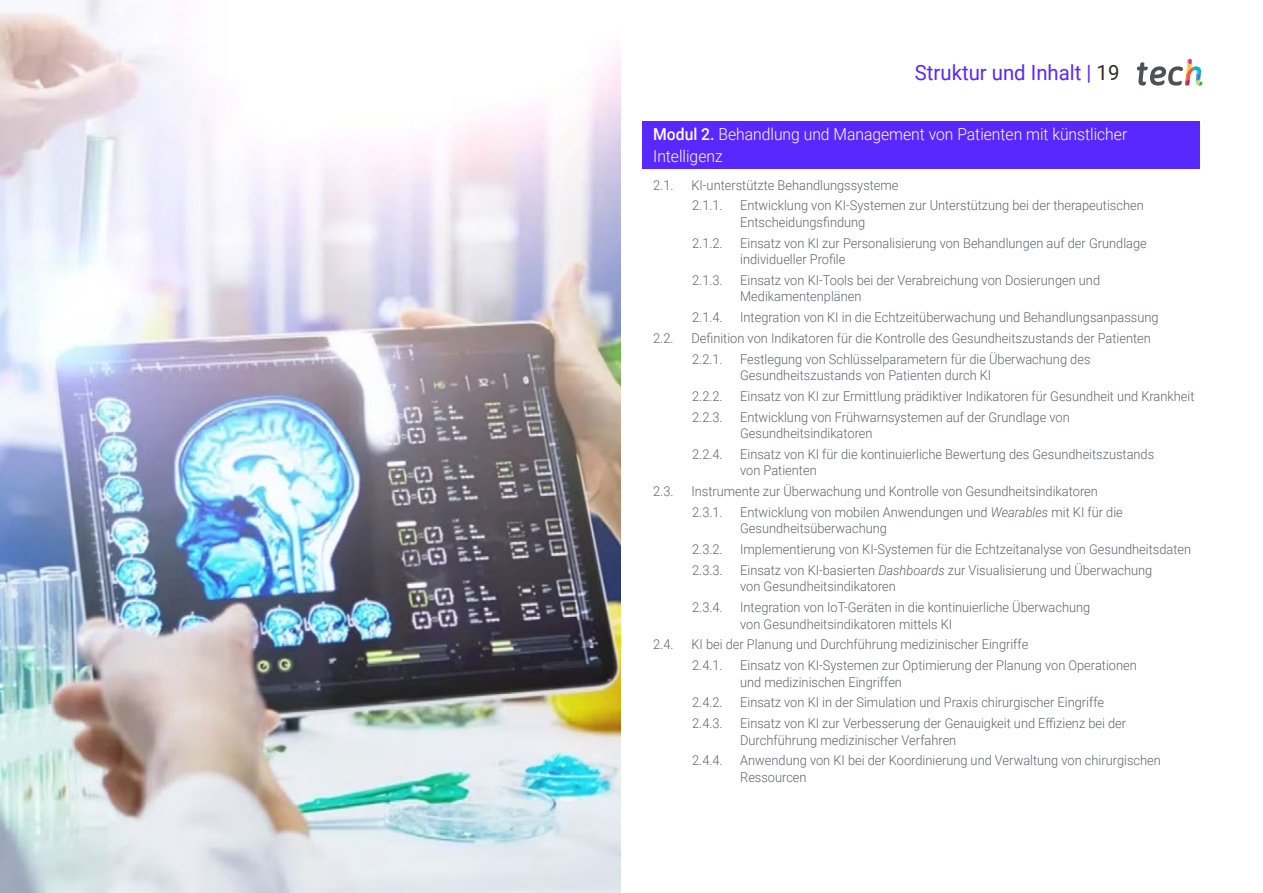
<style>
.page{position:relative;width:1263px;height:893px;background:#fff}
.page>*{position:absolute;margin:0;border:0;box-sizing:border-box;transform-origin:0 0}
.t1{font:21px "Roboto";color:#5927ff}
.t2{font:300 16.5px/22.5px "Roboto";color:#fff;scale:.95 1}
.t3{font:300 13.5px/16.5px "Roboto";color:#61646a;scale:.95 1}
.s1{color:#312e20}
.s2{font-weight:500}
.s3{font-style:italic}
</style>
<div class="page">
<img style="left:0;top:0;width:621px;height:893px">
<div style="left:642px;top:121px;width:557px;height:48px;background:#5927ff"></div>
<svg style="left:1137px;top:59px;width:65px;height:27px"></svg>
<h1 class="t1" style="left:915px;top:57px;width:206px">Struktur und Inhalt | <span class="s1">19</span></h1>
<p class="t2" style="left:653px;top:122px;width:501px"><span class="s2">Modul 2.</span> Behandlung und Management von Patienten mit künstlicher<br>Intelligenz</p>
<p class="t3" style="left:653px;top:176px;width:23px">2.1.</p>
<p class="t3" style="left:691px;top:174px;width:220px;line-height:20.7px">KI-unterstützte Behandlungssysteme<br>2.1.1.</p>
<p class="t3" style="left:740px;top:197px;width:426px">Entwicklung von KI-Systemen zur Unterstützung bei der therapeutischen<br>Entscheidungsfindung</p>
<p class="t3" style="left:692px;top:234px;width:34px">2.1.2.</p>
<p class="t3" style="left:740px;top:234px;width:429px">Einsatz von KI zur Personalisierung von Behandlungen auf der Grundlage individueller Profile</p>
<p class="t3" style="left:692px;top:271px;width:34px">2.1.3.</p>
<p class="t3" style="left:740px;top:271px;width:380px">Einsatz von KI-Tools bei der Verabreichung von Dosierungen und<br>Medikamentenplänen</p>
<p class="t3" style="left:692px;top:309px;width:34px">2.1.4.</p>
<p class="t3" style="left:740px;top:309px;width:442px">Integration von KI in die Echtzeitüberwachung und Behandlungsanpassung</p>
<p class="t3" style="left:653px;top:329px;width:23px">2.2.</p>
<p class="t3" style="left:691px;top:327px;width:485px;line-height:20.7px">Definition von Indikatoren für die Kontrolle des Gesundheitszustands der Patienten<br>2.2.1.</p>
<p class="t3" style="left:740px;top:350px;width:370px">Festlegung von Schlüsselparametern für die Überwachung des<br>Gesundheitszustands von Patienten durch KI</p>
<p class="t3" style="left:692px;top:387px;width:34px">2.2.2.</p>
<p class="t3" style="left:740px;top:387px;width:480px">Einsatz von KI zur Ermittlung prädiktiver Indikatoren für Gesundheit und Krankheit</p>
<p class="t3" style="left:692px;top:408px;width:34px">2.2.3.</p>
<p class="t3" style="left:740px;top:408px;width:348px">Entwicklung von Frühwarnsystemen auf der Grundlage von<br>Gesundheitsindikatoren</p>
<p class="t3" style="left:692px;top:445px;width:34px">2.2.4.</p>
<p class="t3" style="left:740px;top:445px;width:437px">Einsatz von KI für die kontinuierliche Bewertung des Gesundheitszustands von Patienten</p>
<p class="t3" style="left:653px;top:483px;width:23px">2.3.</p>
<p class="t3" style="left:691px;top:480px;width:429px;line-height:20.7px">Instrumente zur Überwachung und Kontrolle von Gesundheitsindikatoren<br>2.3.1.</p>
<p class="t3" style="left:740px;top:503px;width:404px">Entwicklung von mobilen Anwendungen und <span class="s3">Wearables</span> mit KI für die<br>Gesundheitsüberwachung</p>
<p class="t3" style="left:692px;top:541px;width:34px">2.3.2.</p>
<p class="t3" style="left:740px;top:541px;width:476px">Implementierung von KI-Systemen für die Echtzeitanalyse von Gesundheitsdaten</p>
<p class="t3" style="left:692px;top:561px;width:34px">2.3.3.</p>
<p class="t3" style="left:740px;top:561px;width:435px">Einsatz von KI-basierten <span class="s3">Dashboards</span> zur Visualisierung und Überwachung von Gesundheitsindikatoren</p>
<p class="t3" style="left:692px;top:599px;width:34px">2.3.4.</p>
<p class="t3" style="left:740px;top:599px;width:370px">Integration von IoT-Geräten in die kontinuierliche Überwachung von Gesundheitsindikatoren mittels KI</p>
<p class="t3" style="left:653px;top:636px;width:23px">2.4.</p>
<p class="t3" style="left:691px;top:634px;width:356px;line-height:20.7px">KI bei der Planung und Durchführung medizinischer Eingriffe<br>2.4.1.</p>
<p class="t3" style="left:740px;top:657px;width:419px">Einsatz von KI-Systemen zur Optimierung der Planung von Operationen und medizinischen Eingriffen</p>
<p class="t3" style="left:692px;top:694px;width:34px">2.4.2.</p>
<p class="t3" style="left:740px;top:694px;width:385px">Einsatz von KI in der Simulation und Praxis chirurgischer Eingriffe</p>
<p class="t3" style="left:692px;top:715px;width:34px">2.4.3.</p>
<p class="t3" style="left:740px;top:715px;width:408px">Einsatz von KI zur Verbesserung der Genauigkeit und Effizienz bei der<br>Durchführung medizinischer Verfahren</p>
<p class="t3" style="left:692px;top:752px;width:34px">2.4.4.</p>
<p class="t3" style="left:740px;top:752px;width:444px">Anwendung von KI bei der Koordinierung und Verwaltung von chirurgischen<br>Ressourcen</p>
</div>
